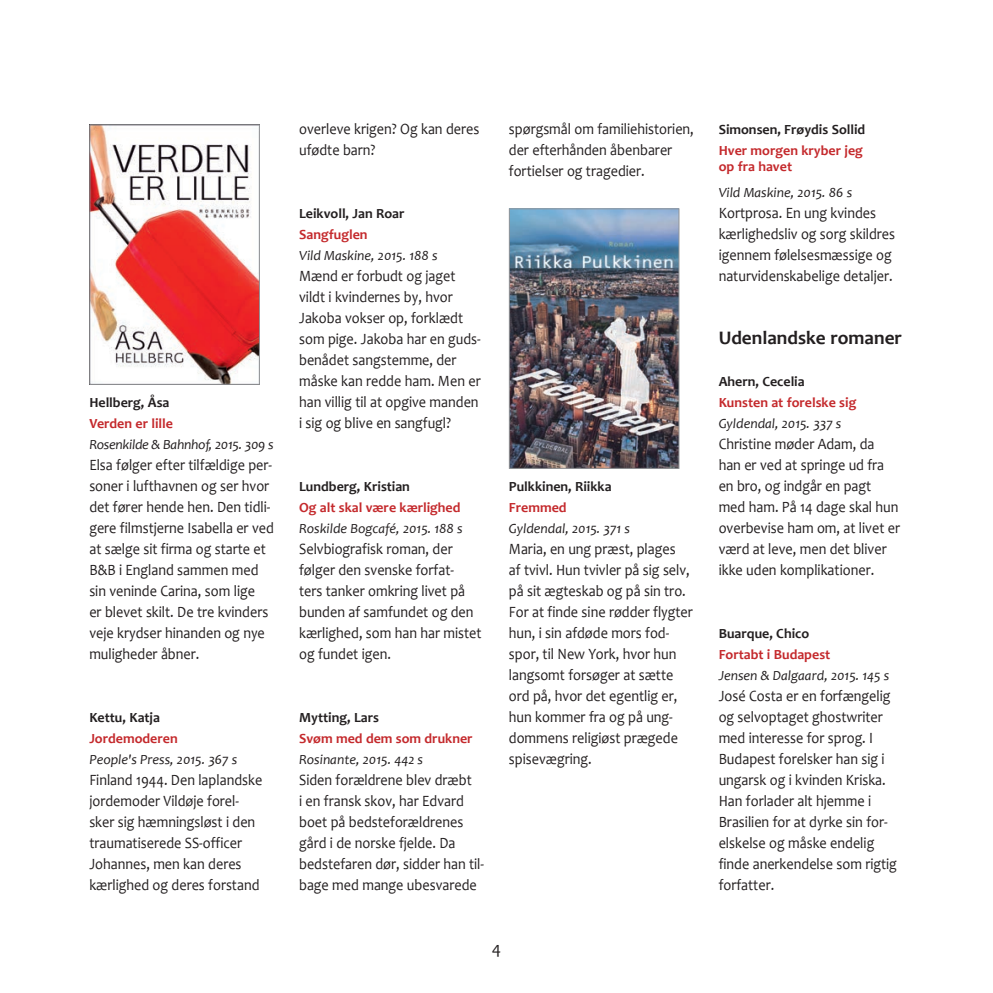
<style>
.page{position:relative;width:993px;height:993px;background:#fff}
.page>*{position:absolute;margin:0;border:0;box-sizing:border-box;transform-origin:0 0}
.t1{font:700 19.25px "Candara";color:#231f20}
.t2{font:17.5px "Candara";color:#231f20}
.t3{font:15.75px/21px "Candara";color:#231f20;scale:.9 1}
.t4{font:italic 14px "Candara";color:#231f20}
.t5{font:700 14px/16.6px "Candara";color:#c4292c}
.t6{font:700 14px "Candara";color:#231f20}
.t7{font:italic 14px "Candara";letter-spacing:-.02em;color:#231f20}
</style>
<div class="page">
<img style="left:91px;top:126px;width:167px;height:256px">
<div style="left:89px;top:124px;width:171px;height:260px;border:1px solid #939598"></div>
<img style="left:510px;top:210px;width:167px;height:256px">
<div style="left:508px;top:208px;width:171px;height:260px;border:1px solid #939598"></div>
<p class="t6" style="left:89px;top:394px;width:81px">Hellberg, Åsa</p>
<p class="t5" style="left:89px;top:415px;width:85px">Verden er lille</p>
<p class="t7" style="left:89px;top:436px;width:186px">Rosenkilde &amp; Bahnhof, 2015. 309 s</p>
<p class="t3" style="left:89px;top:454px;width:206px">Elsa følger efter tilfældige per&shy;soner i lufthavnen og ser hvor det fører hende hen. Den tidli&shy;gere filmstjerne Isabella er ved at sælge sit firma og starte et<br>B&amp;B i England sammen med sin veninde Carina, som lige<br>er blevet skilt. De tre kvinders veje krydser hinanden og nye muligheder åbner.</p>
<p class="t6" style="left:89px;top:709px;width:72px">Kettu, Katja</p>
<p class="t5" style="left:89px;top:730px;width:90px">Jordemoderen</p>
<p class="t4" style="left:89px;top:751px;width:149px">People's Press, 2015. 367 s</p>
<p class="t3" style="left:89px;top:769px;width:194px">Finland 1944. Den laplandske jordemoder Vildøje forel&shy;sker sig hæmningsløst i den traumatiserede SS-officer<br>Johannes, men kan deres kærlighed og deres forstand</p>
<p class="t3" style="left:299px;top:118px;width:202px">overleve krigen? Og kan deres ufødte barn?</p>
<p class="t6" style="left:299px;top:205px;width:107px">Leikvoll, Jan Roar</p>
<p class="t5" style="left:299px;top:226px;width:70px">Sangfuglen</p>
<p class="t4" style="left:299px;top:247px;width:140px">Vild Maskine, 2015. 188 s</p>
<p class="t3" style="left:299px;top:265px;width:203px">Mænd er forbudt og jaget vildt i kvindernes by, hvor<br>Jakoba vokser op, forklædt som pige. Jakoba har en guds&shy;benådet sangstemme, der måske kan redde ham. Men er han villig til at opgive manden i sig og blive en sangfugl?</p>
<p class="t6" style="left:299px;top:478px;width:112px">Lundberg, Kristian</p>
<p class="t5" style="left:299px;top:499px;width:163px">Og alt skal være kærlighed</p>
<p class="t4" style="left:299px;top:520px;width:165px">Roskilde Bogcafé, 2015. 188 s</p>
<p class="t3" style="left:299px;top:538px;width:204px">Selvbiografisk roman, der følger den svenske forfat-<br>ters tanker omkring livet på bunden af samfundet og den kærlighed, som han har mistet og fundet igen.</p>
<p class="t6" style="left:299px;top:709px;width:81px">Mytting, Lars</p>
<p class="t5" style="left:299px;top:730px;width:175px">Svøm med dem som drukner</p>
<p class="t4" style="left:299px;top:751px;width:125px">Rosinante, 2015. 442 s</p>
<p class="t3" style="left:299px;top:769px;width:207px">Siden forældrene blev dræbt<br>i en fransk skov, har Edvard boet på bedsteforældrenes gård i de norske fjelde. Da bedstefaren dør, sidder han til&shy;bage med mange ubesvarede</p>
<p class="t3" style="left:508px;top:118px;width:207px">spørgsmål om familiehistorien, der efterhånden åbenbarer fortielser og tragedier.</p>
<p class="t6" style="left:508px;top:478px;width:104px">Pulkkinen, Riikka</p>
<p class="t5" style="left:508px;top:499px;width:59px">Fremmed</p>
<p class="t4" style="left:508px;top:520px;width:122px">Gyldendal, 2015. 371 s</p>
<p class="t3" style="left:508px;top:538px;width:206px">Maria, en ung præst, plages<br>af tvivl. Hun tvivler på sig selv, på sit ægteskab og på sin tro.<br>For at finde sine rødder flygter hun, i sin afdøde mors fod&shy;spor, til New York, hvor hun langsomt forsøger at sætte ord på, hvor det egentlig er, hun kommer fra og på ung&shy;dommens religiøst prægede spisevægring.</p>
<p class="t2" style="left:491px;top:936px;width:11px">4</p>
<p class="t6" style="left:718px;top:121px;width:148px">Simonsen, Frøydis Sollid</p>
<p class="t5" style="left:718px;top:142px;width:146px">Hver morgen kryber jeg op fra havet</p>
<p class="t4" style="left:718px;top:184px;width:135px">Vild Maskine, 2015. 86 s</p>
<p class="t3" style="left:718px;top:202px;width:197px">Kortprosa. En ung kvindes kærlighedsliv og sorg skildres igennem følelsesmæssige og naturvidenskabelige detaljer.</p>
<p class="t1" style="left:718px;top:326px;width:185px">Udenlandske romaner</p>
<p class="t6" style="left:718px;top:373px;width:87px">Ahern, Cecelia</p>
<p class="t5" style="left:718px;top:394px;width:139px">Kunsten at forelske sig</p>
<p class="t4" style="left:718px;top:415px;width:124px">Gyldendal, 2015. 337 s</p>
<p class="t3" style="left:718px;top:433px;width:203px">Christine møder Adam, da han er ved at springe ud fra en bro, og indgår en pagt med ham. På 14 dage skal hun overbevise ham om, at livet er værd at leve, men det bliver ikke uden komplikationer.</p>
<p class="t6" style="left:718px;top:625px;width:92px">Buarque, Chico</p>
<p class="t5" style="left:718px;top:646px;width:113px">Fortabt i Budapest</p>
<p class="t4" style="left:718px;top:667px;width:172px">Jensen &amp; Dalgaard, 2015. 145 s</p>
<p class="t3" style="left:718px;top:685px;width:199px">José Costa er en forfængelig og selvoptaget ghostwriter med interesse for sprog. I<br>Budapest forelsker han sig i ungarsk og i kvinden Kriska.<br>Han forlader alt hjemme i<br>Brasilien for at dyrke sin for&shy;elskelse og måske endelig finde anerkendelse som rigtig forfatter.</p>
</div>
